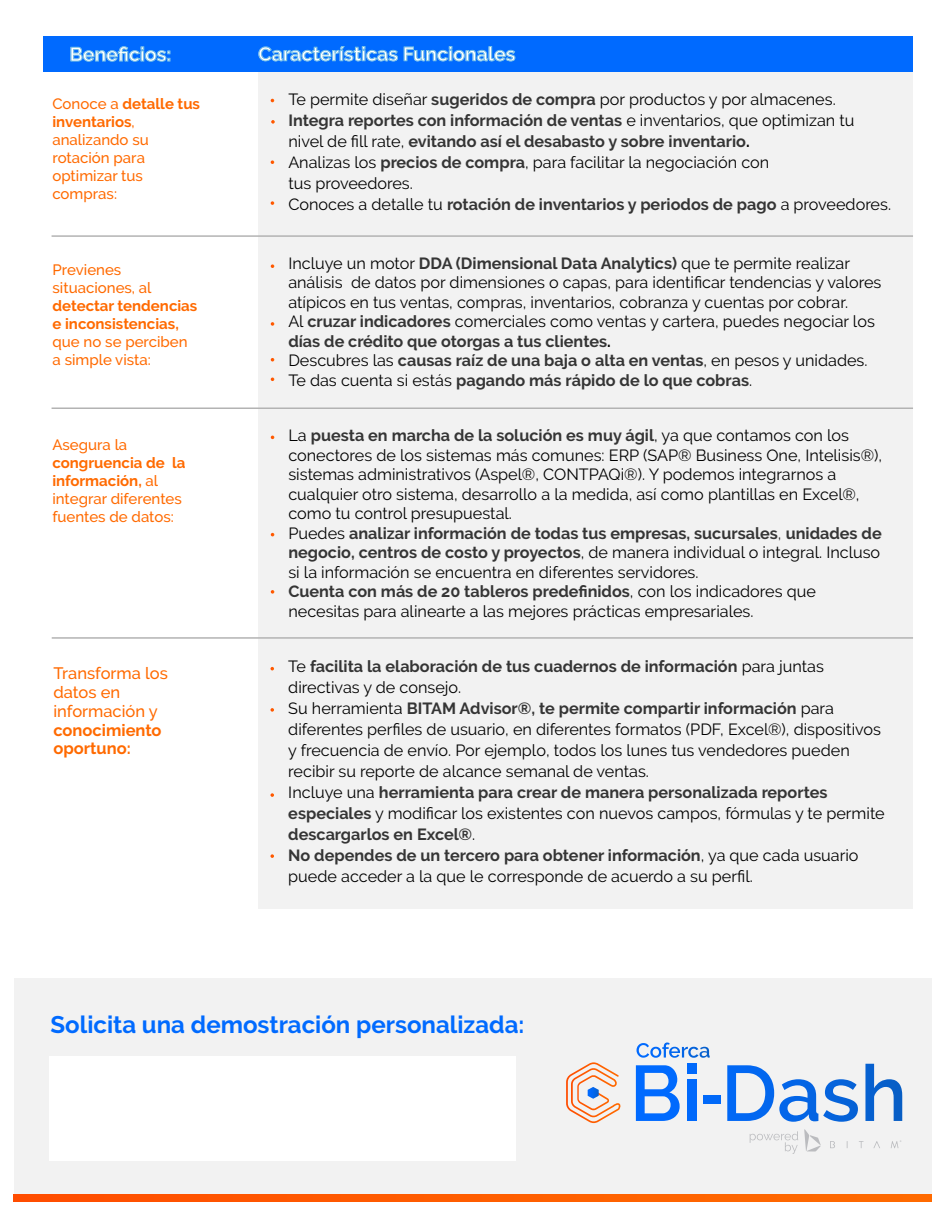
<style>
.page{position:relative;width:945px;height:1214px;background:#fff}
.page>*{position:absolute;margin:0;border:0;box-sizing:border-box;transform-origin:0 0}
.t1{font:700 24px "Raleway";color:#006aff}
.t2{font:700 19.5px "Raleway";color:#fff}
.t3{font:500 16.5px/18.8px "Raleway";color:#ff6a00}
.t4{font:700 16.5px/18.8px "Raleway";color:#ff6a00}
.t5{font:16.2px/19.5px "Raleway";color:#000}
.t6{font:500 15px/18px "Raleway";color:#ff6a00}
.t7{font:700 15px/18px "Raleway";color:#ff6a00}
.s1{font-weight:700}
.s2{font-weight:700;color:#353535}
.s3{color:#272525}
</style>
<div class="page">
<div style="left:258px;top:72px;width:654px;height:836px;background:#f2f2f2"></div>
<hr style="left:52px;top:235px;width:860px;height:2px;background:#b3b3b3">
<div style="left:44px;top:36px;width:868px;height:36px;background:#006aff"></div>
<hr style="left:52px;top:407px;width:860px;height:2px;background:#b3b3b3">
<hr style="left:52px;top:637px;width:860px;height:2px;background:#b3b3b3">
<div style="left:14px;top:978px;width:916px;height:223px;background:#f2f2f2"></div>
<svg style="left:13px;top:1194px;width:918px;height:7px;background:#ff5c00"></svg>
<svg style="left:271px;top:264px;width:3px;height:4px"></svg>
<svg style="left:271px;top:377px;width:3px;height:4px"></svg>
<svg style="left:271px;top:322px;width:3px;height:4px"></svg>
<svg style="left:270px;top:667px;width:4px;height:3px"></svg>
<svg style="left:270px;top:793px;width:4px;height:4px"></svg>
<svg style="left:270px;top:854px;width:4px;height:4px"></svg>
<svg style="left:270px;top:708px;width:4px;height:4px"></svg>
<svg style="left:271px;top:435px;width:3px;height:4px"></svg>
<svg style="left:270px;top:99px;width:4px;height:3px"></svg>
<svg style="left:270px;top:160px;width:4px;height:4px"></svg>
<svg style="left:270px;top:201px;width:4px;height:4px"></svg>
<svg style="left:271px;top:120px;width:4px;height:4px"></svg>
<svg style="left:71px;top:46px;width:99px;height:16px"></svg>
<svg style="left:258px;top:46px;width:139px;height:15px"></svg>
<svg style="left:404px;top:46px;width:111px;height:15px"></svg>
<div style="left:49px;top:1056px;width:467px;height:104px;background:#fff"></div>
<svg style="left:635px;top:1065px;width:44px;height:56px"></svg>
<div style="left:687px;top:1080px;width:9px;height:41px;background:#0069fb"></div>
<svg style="left:687px;top:1063px;width:9px;height:10px"></svg>
<div style="left:703px;top:1095px;width:17px;height:8px;background:#0169f9"></div>
<svg style="left:727px;top:1065px;width:130px;height:56px"></svg>
<svg style="left:865px;top:1063px;width:37px;height:58px"></svg>
<svg style="left:566px;top:1062px;width:55px;height:61px"></svg>
<svg style="left:636px;top:1042px;width:73px;height:15px"></svg>
<svg style="left:749px;top:1131px;width:49px;height:23px"></svg>
<svg style="left:804px;top:1129px;width:16px;height:22px"></svg>
<svg style="left:859px;top:1141px;width:4px;height:7px"></svg>
<svg style="left:873px;top:1141px;width:7px;height:7px"></svg>
<svg style="left:830px;top:1141px;width:4px;height:7px"></svg>
<svg style="left:891px;top:1140px;width:10px;height:8px"></svg>
<p class="t2" style="left:69px;top:43px;width:103px">Beneficios:</p>
<p class="t2" style="left:258px;top:43px;width:258px">Características Funcionales</p>
<p class="t6" style="left:52px;top:95px;width:149px">Conoce a <span class="s1">detalle tus inventarios</span>, analizando su rotación para optimizar tus compras:</p>
<p class="t6" style="left:53px;top:260px;width:100px">Previenes situaciones, al</p>
<p class="t7" style="left:53px;top:296px;width:146px">detectar tendencias e inconsistencias,</p>
<p class="t6" style="left:53px;top:332px;width:137px">que no se perciben a simple vista:</p>
<p class="t6" style="left:52px;top:436px;width:76px">Asegura la</p>
<p class="t6" style="left:52px;top:454px;width:134px"><span class="s1">congruencia de la información,</span> al integrar diferentes fuentes de datos:</p>
<p class="t3" style="left:53px;top:664px;width:116px">Transforma los datos en información y</p>
<p class="t4" style="left:53px;top:720px;width:110px">conocimiento oportuno:</p>
<p class="t5" style="left:288px;top:89px;width:604px;line-height:21px">Te permite diseñar <span class="s2">sugeridos de compra</span> por productos y por almacenes.<br><span class="s2">Integra reportes con información de ventas</span> e inventarios, que optimizan tu nivel de fill rate, <span class="s2">evitando así el desabasto y sobre inventario</span><span class="s1">.<br></span>Analizas los <span class="s2">precios de compra</span>, para facilitar la negociación con<br>tus proveedores.<br>Conoces a detalle tu <span class="s2">rotación de inventarios y periodos de pago</span> a proveedores.</p>
<p class="t5" style="left:288px;top:253px;width:594px">Incluye un motor <span class="s2">DDA (Dimensional Data Analytics)</span> que te permite realizar análisis de datos por dimensiones o capas, para identificar tendencias y valores atípicos en tus ventas, compras, inventarios, cobranza y cuentas por cobrar.<br>Al <span class="s2">cruzar indicadores</span> comerciales como ventas y cartera, puedes negociar los <span class="s2">días de crédito que otorgas a tus clientes</span><span class="s1">.<br></span>Descubres las <span class="s2">causas raíz de una baja o alta en ventas</span>, en pesos y unidades.<br>Te das cuenta si estás <span class="s2">pagando más rápido de lo que cobras</span>.</p>
<p class="t5" style="left:288px;top:426px;width:595px">La <span class="s2">puesta en marcha de la solución es muy ágil</span>, ya que contamos con los conectores de los sistemas más comunes: ERP (SAP® Business One, Intelisis®), sistemas administrativos (Aspel®, CONTPAQi®). Y podemos integrarnos a cualquier otro sistema, desarrollo a la medida, así como plantillas en Excel®, como tu control presupuestal.<br>Puedes <span class="s2">analizar información de todas tus empresas, sucursales</span><span class="s3">,</span> <span class="s2">unidades de negocio, centros de costo y proyectos</span>, de manera individual o integral. Incluso si la información se encuentra en diferentes servidores.<br><span class="s2">Cuenta con más de 20 tableros predefinidos</span>, con los indicadores que necesitas para alinearte a las mejores prácticas empresariales.</p>
<p class="t5" style="left:288px;top:656px;width:597px;line-height:21px">Te <span class="s2">facilita la elaboración de tus cuadernos de información</span> para juntas directivas y de consejo.<br>Su herramienta <span class="s2">BITAM Advisor®, te permite compartir información</span> para diferentes perfiles de usuario, en diferentes formatos (PDF, Excel®), dispositivos y frecuencia de envío. Por ejemplo, todos los lunes tus vendedores pueden recibir su reporte de alcance semanal de ventas.<br>Incluye una <span class="s2">herramienta para crear de manera personalizada reportes especiales</span> y modificar los existentes con nuevos campos, fórmulas y te permite <span class="s2">descargarlos en Excel®</span>.<br><span class="s2">No dependes de un tercero para obtener información</span>, ya que cada usuario puede acceder a la que le corresponde de acuerdo a su perfil.</p>
<h1 class="t1" style="left:50px;top:1011px;width:475px">Solicita una demostración personalizada:</h1>
</div>
